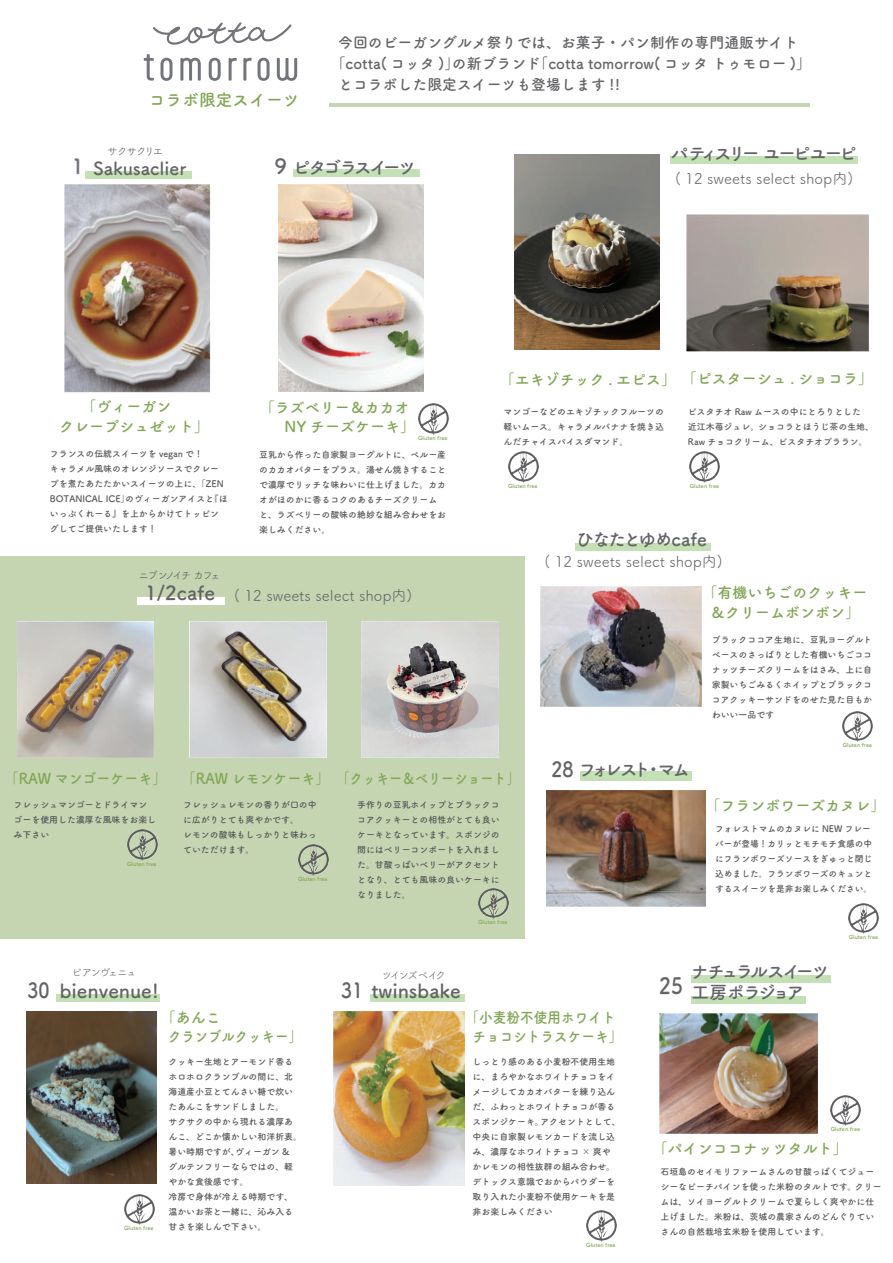
<style>
.page{position:relative;width:893px;height:1263px;background:#fff}
.page>*{position:absolute;margin:0;border:0;box-sizing:border-box;transform-origin:0 0}
.t1{font:700 22.5px "Tsuku A Rd Gothic";color:#646367;scale:.88 1}
.t2{font:700 19.5px "Tsuku A Rd Gothic";color:#646367}
.t3{font:700 18px "Tsuku A Rd Gothic";letter-spacing:-.13em;color:#646367}
.t4{font:700 18px/21px "Tsuku A Rd Gothic";letter-spacing:-.155em;color:#646367}
.t5{font:700 18px "Tsuku A Rd Gothic";color:#646367}
.t6{font:700 18px "Tsuku A Rd Gothic";letter-spacing:-.21em;color:#646367}
.t7{font:700 18px "Tsuku A Rd Gothic";letter-spacing:-.09em;color:#646367}
.t8{font:700 16.8px "Tsuku A Rd Gothic";color:#82a656}
.t9{font:700 15px/19.5px "Tsuku A Rd Gothic";color:#82a656}
.t10{font:700 15px "Tsuku A Rd Gothic";color:#646367}
.t11{font:15px "Tsuku A Rd Gothic";color:#646367}
.t12{font:700 15px "Tsuku A Rd Gothic";color:#82a656;scale:.93 1}
.t13{font:700 15px/19.5px "Tsuku A Rd Gothic";color:#82a656;text-align:center;scale:.91 1}
.t14{font:700 15px "Tsuku A Rd Gothic";color:#82a656;scale:.87 1}
.t15{font:10.5px "Tsuku A Rd Gothic";letter-spacing:-.2em;color:#57585a}
.t16{font:10.5px "Tsuku A Rd Gothic";letter-spacing:-.13em;color:#646367}
.t17{font:10.5px "Tsuku A Rd Gothic";letter-spacing:-.16em;color:#646367}
.t18{font:10.5px "Tsuku A Rd Gothic";letter-spacing:-.16em;color:#57585a}
.t19{font:700 9px/15px "Tsuku A Rd Gothic";color:#57585a}
.t20{font:700 5.55px "Tsuku A Rd Gothic";color:#82a656}
.s1{font-size:21px}
.s2{font-size:21px;color:#73757b}
.s3{font-family:"Koz Go Pr 6 N";font-weight:400}
</style>
<div class="page">
<div style="left:0;top:556px;width:525px;height:383px;background:#c6d5b1"></div>
<div style="left:85px;top:171px;width:107px;height:7px;background:#c3e1b5"></div>
<div style="left:294px;top:170px;width:126px;height:7px;background:#c3e1b5"></div>
<div style="left:670px;top:156px;width:188px;height:8px;background:#c3e1b5"></div>
<div style="left:576px;top:543px;width:135px;height:7px;background:#c3e1b5"></div>
<div style="left:580px;top:771px;width:111px;height:9px;background:#c3e1b5"></div>
<div style="left:691px;top:975px;width:140px;height:8px;background:#c3e1b5"></div>
<div style="left:691px;top:996px;width:114px;height:8px;background:#c3e1b5"></div>
<div style="left:370px;top:995px;width:95px;height:7px;background:#c3e1b5"></div>
<div style="left:57px;top:995px;width:103px;height:7px;background:#c3e1b5"></div>
<div style="left:138px;top:597px;width:87px;height:7px;background:#fff"></div>
<hr style="left:330px;top:103px;width:480px;height:3px;background:#c6d5b1">
<img style="left:659px;top:1014px;width:159px;height:119px">
<img style="left:334px;top:1011px;width:131px;height:174px">
<img style="left:686px;top:214px;width:182px;height:137px">
<img style="left:18px;top:621px;width:136px;height:136px">
<img style="left:189px;top:621px;width:137px;height:136px">
<img style="left:362px;top:621px;width:136px;height:137px">
<img style="left:541px;top:586px;width:160px;height:121px">
<img style="left:64px;top:184px;width:146px;height:209px">
<img style="left:279px;top:185px;width:145px;height:207px">
<img style="left:515px;top:154px;width:145px;height:196px">
<img style="left:26px;top:1011px;width:131px;height:173px">
<svg style="left:144px;top:22px;width:153px;height:59px"></svg>
<img style="left:418px;top:404px;width:30px;height:30px">
<img style="left:508px;top:451px;width:30px;height:31px">
<img style="left:690px;top:452px;width:30px;height:30px">
<img style="left:127px;top:829px;width:30px;height:31px">
<img style="left:298px;top:845px;width:30px;height:30px">
<img style="left:478px;top:888px;width:30px;height:31px">
<img style="left:843px;top:711px;width:30px;height:31px">
<img style="left:546px;top:790px;width:159px;height:116px">
<img style="left:849px;top:903px;width:30px;height:31px">
<img style="left:124px;top:1194px;width:30px;height:31px">
<img style="left:831px;top:1095px;width:30px;height:31px">
<img style="left:586px;top:1211px;width:30px;height:30px">
<h3 class="t8" style="left:149px;top:87px;width:152px">コラボ限定スイーツ</h3>
<h3 class="t10" style="left:338px;top:30px;width:462px">今回のビーガングルメ祭りでは、お菓子・パン制作の専門通販サイト</h3>
<h3 class="t10" style="left:331px;top:51px;width:482px">「cotta( コッタ )」の新ブランド「cotta tomorrow( コッタ トゥモロー )」</h3>
<h3 class="t10" style="left:338px;top:72px;width:284px">とコラボした限定スイーツも登場します !!</h3>
<p class="t18" style="left:107px;top:143px;width:58px">サクサクリエ</p>
<h3 class="t6" style="left:671px;top:139px;width:187px">パティスリー ユーピユーピ</h3>
<h3 class="t11" style="left:675px;top:168px;width:180px">( 12 sweets select shop内)</h3>
<h3 class="t3" style="left:275px;top:153px;width:143px"><span class="s1">9</span> ピタゴラスイーツ</h3>
<h3 class="t5" style="left:71px;top:154px;width:116px"><span class="s2">1</span> Sakusaclier</h3>
<h3 class="t9" style="left:59px;top:396px;width:151px;text-indent:22px">「ヴィーガン<br>クレープシュゼット」</h3>
<p class="t19" style="left:50px;top:446px;width:179px">フランスの伝統スイーツを vegan で！<br>キャラメル風味のオレンジソースでクレープを煮たあたたかいスイーツの上に、「ZEN<br>BOTANICAL ICE」のヴィーガンアイスと『ほいっぷくれーる』を上からかけてトッピングしてご提供いたします！</p>
<h3 class="t9" style="left:284px;top:396px;width:142px;text-indent:-25px">「ラズベリー＆カカオ　<br>NY チーズケーキ」</h3>
<p class="t19" style="left:259px;top:446px;width:189px">豆乳から作った自家製ヨーグルトに、ペルー産のカカオバターをプラス。湯せん焼きすることで濃厚でリッチな味わいに仕上げました。カカオがほのかに香るコクのあるチーズクリームと、ラズベリーの酸味の絶妙な組み合わせをお楽しみください。</p>
<p class="t20" style="left:418px;top:433px;width:31px">Gluten free</p>
<p class="t15" style="left:138px;top:567px;width:84px">ニブンノイチ カフェ</p>
<h2 class="t2" style="left:145px;top:578px;width:72px">1/2cafe</h2>
<h3 class="t11" style="left:234px;top:584px;width:180px">( 12 sweets select shop内)</h3>
<h3 class="t9" style="left:500px;top:368px;width:375px">「エキゾチック . エピス」「ピスターシュ . ショコラ」</h3>
<p class="t19" style="left:504px;top:403px;width:162px;text-align:justify">マンゴーなどのエキゾチックフルーツの軽いムース。キャラメルバナナを焼き込んだチャイスパイスダマンド。</p>
<p class="t19" style="left:688px;top:403px;width:188px">ピスタチオ Raw ムースの中にとろりとした<br>近江木苺ジュレ。ショコラとほうじ茶の生地、<br>Raw チョコクリーム、ピスタチオプララン。</p>
<p class="t20" style="left:508px;top:481px;width:31px">Gluten free</p>
<p class="t20" style="left:690px;top:481px;width:31px">Gluten free</p>
<h3 class="t7" style="left:576px;top:525px;width:133px">ひなたとゆめcafe</h3>
<h3 class="t11" style="left:544px;top:550px;width:180px">( 12 sweets select shop内)</h3>
<h3 class="t9" style="left:702px;top:582px;width:166px;text-align:center">「有機いちごのクッキー＆クリームボンボン」</h3>
<p class="t19" style="left:712px;top:632px;width:162px;text-align:justify">ブラックココア生地に、豆乳ヨーグルトベースのさっぱりとした有機いちごココナッツチーズクリームをはさみ、上に自家製いちごみるくホイップとブラックココアクッキーサンドをのせた見た目もかわいい一品です</p>
<p class="t20" style="left:843px;top:741px;width:31px">Gluten free</p>
<h3 class="t12" style="left:5px;top:767px;width:175px">「RAW マンゴーケーキ」</h3>
<p class="t19" style="left:14px;top:797px;width:144px">フレッシュマンゴーとドライマンゴーを使用した濃厚な風味をお楽しみ下さい</p>
<p class="t20" style="left:127px;top:859px;width:31px">Gluten free</p>
<h3 class="t12" style="left:182px;top:767px;width:160px">「RAW レモンケーキ」</h3>
<p class="t19" style="left:183px;top:797px;width:135px">フレッシュレモンの香りが口の中に広がりとても爽やかです。<br>レモンの酸味もしっかりと味わっていただけます。</p>
<p class="t20" style="left:298px;top:874px;width:31px">Gluten free</p>
<h3 class="t14" style="left:337px;top:767px;width:212px">「クッキー＆ベリーショート」</h3>
<p class="t19" style="left:357px;top:797px;width:144px;text-align:justify">手作りの豆乳ホイップとブラックココアクッキーとの相性がとても良いケーキとなっています。スポンジの間にはベリーコンポートを入れました。甘酸っぱいベリーがアクセントとなり、とても風味の良いケーキになりました。</p>
<p class="t20" style="left:478px;top:918px;width:31px">Gluten free</p>
<p class="t16" style="left:72px;top:964px;width:67px">ビアンヴェニュ</p>
<p class="t17" style="left:382px;top:967px;width:66px">ツインズベイク</p>
<h2 class="t2" style="left:27px;top:975px;width:133px"><span class="s1">30</span> bienvenue!</h2>
<h2 class="t2" style="left:341px;top:975px;width:121px"><span class="s1">31</span> twinsbake</h2>
<h3 class="t3" style="left:551px;top:755px;width:140px"><span class="s1">28</span> フォレスト・マム</h3>
<h3 class="t9" style="left:705px;top:794px;width:182px">「フランボワーズカヌレ」</h3>
<p class="t19" style="left:715px;top:820px;width:159px">フォレストマムのカヌレに NEW フレーバーが登場！カリッとモチモチ食感の中にフランボワーズソースをぎゅっと閉じ込めました。フランボワーズのキュンとするスイーツを是非お楽しみください。</p>
<p class="t20" style="left:849px;top:933px;width:31px">Gluten free</p>
<h1 class="t1" style="left:659px;top:968px;width:28px">25</h1>
<h3 class="t4" style="left:691px;top:960px;width:140px">ナチュラルスイーツ工房ポラジョア</h3>
<p class="t20" style="left:124px;top:1224px;width:31px">Gluten free</p>
<h3 class="t9" style="left:168px;top:1006px;width:135px;text-indent:-8px">「あんこ<br>クランブルクッキー」</h3>
<p class="t19" style="left:168px;top:1053px;width:135px">クッキー生地とアーモンド香るホロホロクランブルの間に、北海道産小豆とてんさい糖で炊いたあんこをサンドしました。<br>サクサクの中から現れる濃厚あんこ、どこか懐かしい和洋折衷。暑い時期ですが、ヴィーガン &amp;<br>グルテンフリーならではの、軽やかな食後感です。<br>冷房で身体が冷える時期です、温かいお茶と一緒に、沁み入る甘さを楽しんで下さい。</p>
<h3 class="t13" style="left:465px;top:1006px;width:174px">「小麦粉不使用ホワイトチョコシトラスケーキ」</h3>
<p class="t19" style="left:473px;top:1053px;width:149px">しっとり感のある小麦粉不使用生地に、まろやかなホワイトチョコをイメージしてカカオバターを練り込んだ、ふわっとホワイトチョコが香るスポンジケーキ<span class="s3">。</span>アクセントとして、中央に自家製レモンカードを流し込み、濃厚なホワイトチョコ × 爽やかレモンの相性抜群の組み合わせ<span class="s3">。</span>デトックス意識でおからパウダーを取り入れた小麦粉不使用ケーキを是非お楽しみください</p>
<p class="t20" style="left:586px;top:1240px;width:31px">Gluten free</p>
<p class="t20" style="left:831px;top:1125px;width:31px">Gluten free</p>
<h3 class="t9" style="left:653px;top:1138px;width:197px">「パインココナッツタルト」</h3>
<p class="t19" style="left:660px;top:1164px;width:223px">石垣島のセイモリファームさんの甘酸っぱくてジューシーなピーチパインを使った米粉のタルトです。クリームは、ソイヨーグルトクリームで夏らしく爽やかに仕上げました<span class="s3">。</span>米粉は、茨城の農家さんのどんぐりていさんの自然栽培玄米粉を使用しています。</p>
</div>
